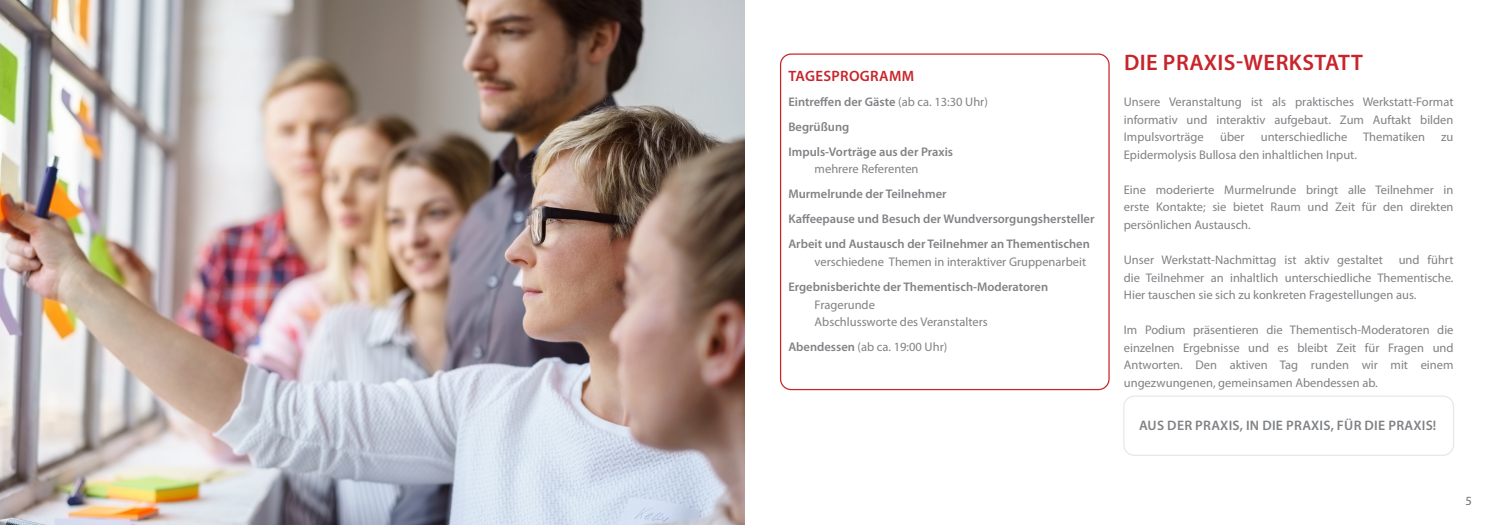
<style>
.page{position:relative;width:1489px;height:525px;background:#fff}
.page>*{position:absolute;margin:0;border:0;box-sizing:border-box;transform-origin:0 0}
.t1{font:600 22.5px "Myriad Pro";letter-spacing:.02em;color:#c8242b}
.t2{font:600 15px "Myriad Pro";letter-spacing:.02em;color:#c8242b}
.t3{font:600 13.75px "Myriad Pro";letter-spacing:.02em;color:#808285}
.t4{font:12.5px/17.5px "Myriad Pro";color:#808285;text-align:justify}
.t5{font:600 12.5px/25px "Myriad Pro";color:#808285}
.t6{font:12.5px "Myriad Pro";color:#6c6d70}
.s1{font-weight:400}
.s2{font-weight:600}
</style>
<div class="page">
<div style="left:1123px;top:395px;width:330px;height:60px;border:1px solid #e6e7e9;border-radius:11px"></div>
<img style="left:0;top:0;width:744px;height:524px">
<div style="left:780px;top:53px;width:329px;height:337px;border:1px solid #c8242b;border-radius:11px"></div>
<p class="t2" style="left:788px;top:67px;width:127px">TAGESPROGRAMM</p>
<p class="t5" style="left:788px;top:89px;width:201px">Eintreffen der Gäste <span class="s1">(ab ca. 13:30 Uhr)<br></span>Begrüßung<br>Impuls-Vorträge aus der Praxis</p>
<p class="t4" style="left:814px;top:161px;width:105px">mehrere Referenten</p>
<p class="t5" style="left:788px;top:182px;width:307px">Murmelrunde der Teilnehmer<br>Kaffeepause und Besuch der Wundversorgungshersteller<br>Arbeit und Austausch der Teilnehmer an Thementischen</p>
<p class="t4" style="left:814px;top:253px;width:273px">verschiedene Themen in interaktiver Gruppenarbeit</p>
<p class="t5" style="left:788px;top:274px;width:261px">Ergebnisberichte der Thementisch-Moderatoren</p>
<p class="t4" style="left:814px;top:296px;width:174px">Fragerunde<br>Abschlussworte des Veranstalters</p>
<p class="t4" style="left:788px;top:338px;width:160px"><span class="s2">Abendessen</span> (ab ca. 19:00 Uhr)</p>
<h1 class="t1" style="left:1123px;top:50px;width:240px">DIE PRAXIS-WERKSTATT</h1>
<p class="t4" style="left:1123px;top:94px;width:331px">Unsere Veranstaltung ist als praktisches Werkstatt-Format informativ und interaktiv aufgebaut. Zum Auftakt bilden Impulsvorträge</p>
<p class="t4" style="left:1219px;top:129px;width:26px">über</p>
<p class="t4" style="left:1260px;top:129px;width:88px">unterschiedliche</p>
<p class="t4" style="left:1362px;top:129px;width:63px">Thematiken</p>
<p class="t4" style="left:1441px;top:129px;width:14px">zu</p>
<p class="t4" style="left:1123px;top:146px;width:235px">Epidermolysis Bullosa den inhaltlichen Input.</p>
<p class="t4" style="left:1123px;top:181px;width:331px">Eine moderierte Murmelrunde bringt alle Teilnehmer in erste Kontakte; sie bietet Raum und Zeit für den direkten persönlichen Austausch.</p>
<p class="t4" style="left:1123px;top:251px;width:261px">Unser Werkstatt-Nachmittag ist aktiv gestaltet</p>
<p class="t4" style="left:1123px;top:251px;width:331px;text-indent:275px">und führt die Teilnehmer an inhaltlich unterschiedliche Thementische.<br>Hier tauschen sie sich zu konkreten Fragestellungen aus.</p>
<p class="t4" style="left:1123px;top:321px;width:331px">Im Podium präsentieren die Thementisch-Moderatoren die einzelnen Ergebnisse und es bleibt Zeit für Fragen und Antworten. Den aktiven Tag runden wir mit einem ungezwungenen, gemeinsamen Abendessen ab.</p>
<p class="t3" style="left:1138px;top:417px;width:299px">AUS DER PRAXIS, IN DIE PRAXIS, FÜR DIE PRAXIS!</p>
<p class="t6" style="left:1465px;top:494px;width:8px">5</p>
</div>
